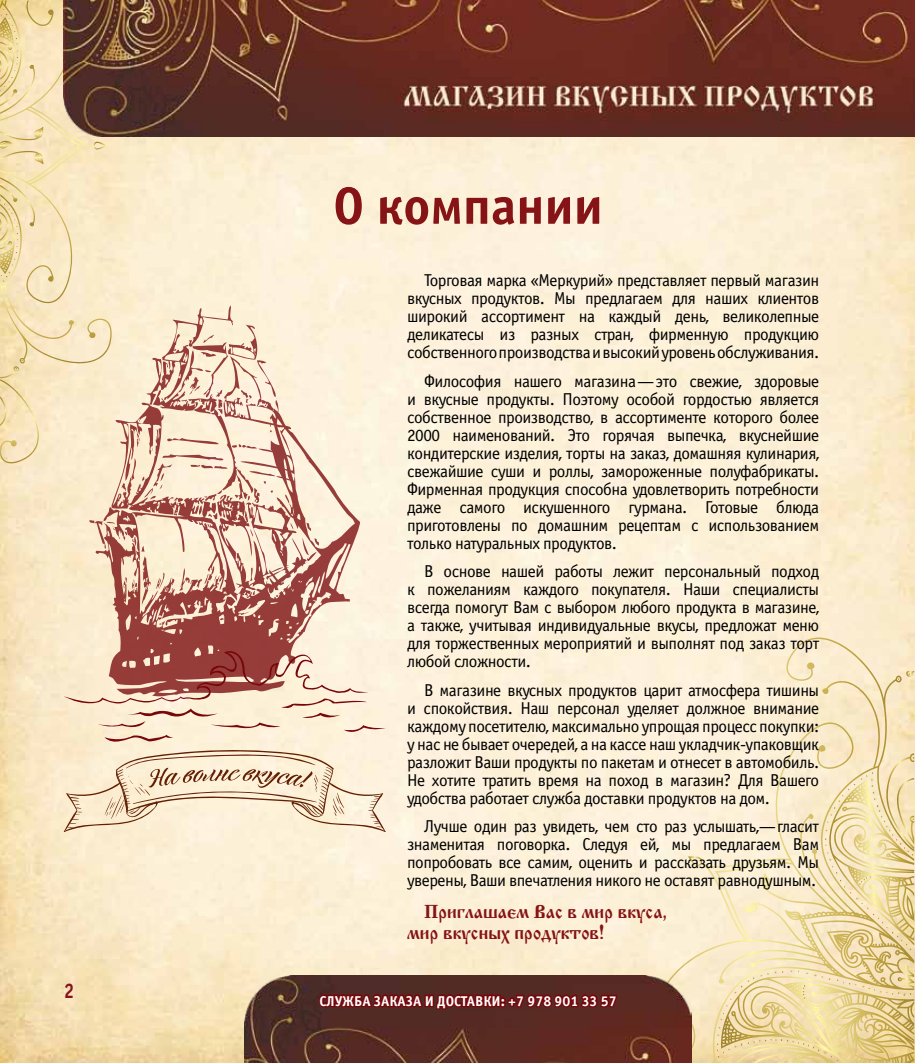
<style>
.page{position:relative;width:915px;height:1063px;background:#fff}
.page>*{position:absolute;margin:0;border:0;box-sizing:border-box;transform-origin:0 0}
.t1{font:700 52.5px "Officina Sans C";color:#861316}
.t2{font:700 21px "Officina Sans CTT";color:#861316;scale:.9 1}
.t3{font:19.5px/21px "Cyrillic Old";color:#861316}
.t4{font:17.25px/18px "Officina Sans C";letter-spacing:-.03em;color:#000;text-align:justify}
.t5{font:700 14.25px "Officina Sans C";color:#fff}
</style>
<div class="page">
<img style="left:0;top:0;width:915px;height:1063px">
<svg style="left:0;top:1px;width:112px;height:462px;background:#f5e2b8"></svg>
<img style="left:63px;top:0;width:851px;height:136px">
<svg style="left:687px;top:856px;width:15px;height:11px"></svg>
<svg style="left:716px;top:965px;width:197px;height:98px;background:#e9d49a"></svg>
<svg style="left:785px;top:638px;width:128px;height:312px;background:#f2e1b8"></svg>
<svg style="left:89px;top:305px;width:271px;height:345px;background:#e2c3b0"></svg>
<svg style="left:64px;top:650px;width:321px;height:182px;background:#e7cdb7"></svg>
<img style="left:245px;top:976px;width:446px;height:87px">
<svg style="left:317px;top:921px;width:302px;height:142px;background:#987264"></svg>
<p class="t2" style="left:64px;top:979px;width:13px">2</p>
<h1 class="t1" style="left:333px;top:176px;width:271px">О компании</h1>
<p class="t4" style="left:407px;top:272px;width:413px;text-indent:17px">Торговая марка «Меркурий» представляет первый магазин вкусных продуктов. Мы предлагаем для наших клиентов широкий ассортимент на каждый день, великолепные деликатесы из разных стран, фирменную продукцию собственного производства ивысокий уровень обслуживания.</p>
<p class="t4" style="left:407px;top:372px;width:413px;text-indent:17px">Философия нашего магазина— это свежие, здоровые и вкусные продукты. Поэтому особой гордостью является собственное производство, в ассортименте которого более 2000 наименований. Это горячая выпечка, вкуснейшие кондитерские изделия, торты на заказ, домашняя кулинария, свежайшие суши и роллы, замороженные полуфабрикаты.<br>Фирменная продукция способна удовлетворить потребности даже самого искушенного гурмана. Готовые блюда приготовлены по домашним рецептам с использованием только натуральных продуктов.</p>
<p class="t4" style="left:407px;top:563px;width:413px;text-indent:17px">В основе нашей работы лежит персональный подход к пожеланиям каждого покупателя. Наши специалисты всегда помогут Вам с выбором любого продукта в магазине, а также, учитывая индивидуальные вкусы, предложат меню для торжественных мероприятий и выполнят под заказ торт любой сложности.</p>
<p class="t4" style="left:407px;top:681px;width:413px;text-indent:17px">В магазине вкусных продуктов царит атмосфера тишины и спокойствия. Наш персонал уделяет должное внимание каждому посетителю, максимально упрощая процесс покупки: у нас не бывает очередей, а на кассе наш укладчик-упаковщик разложит Ваши продукты по пакетам и отнесет в автомобиль.<br>Не хотите тратить время на поход в магазин? Для Вашего удобства работает служба доставки продуктов на дом.</p>
<p class="t4" style="left:407px;top:818px;width:413px;text-indent:17px">Лучше один раз увидеть, чем сто раз услышать,— гласит знаменитая поговорка. Следуя ей, мы предлагаем Вам попробовать все самим, оценить и рассказать друзьям. Мы уверены, Ваши впечатления никого не оставят равнодушным.</p>
<p class="t3" style="left:407px;top:902px;width:261px;text-indent:17px">Приглашаем Вас в мир вкуса, мир вкусных продуктов!</p>
<p class="t5" style="left:319px;top:993px;width:298px">СЛУЖБА ЗАКАЗА И ДОСТАВКИ: +7 978 901 33 57</p>
</div>
